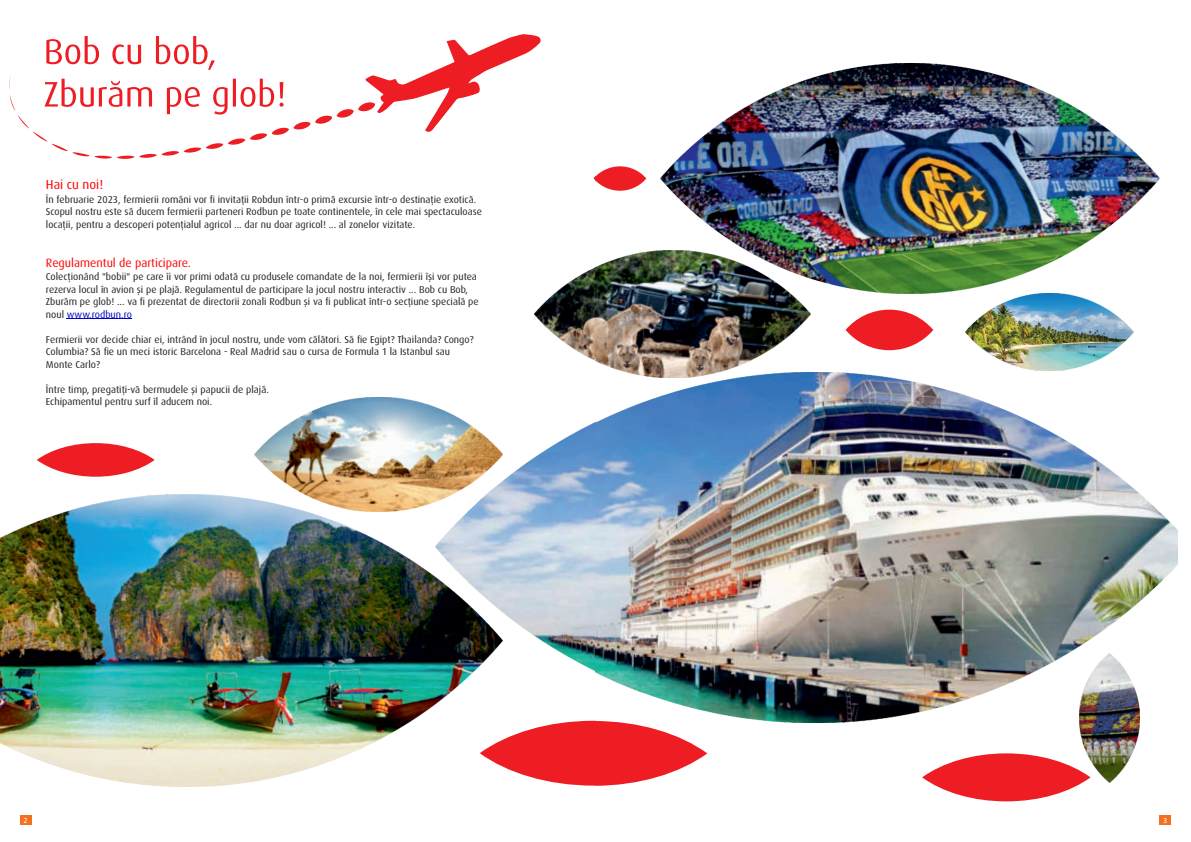
<style>
.page{position:relative;width:1191px;height:842px;background:#fff}
.page>*{position:absolute;margin:0;border:0;box-sizing:border-box;transform-origin:0 0}
.t1{font:13px "Dax Pro";color:#f00}
.t2{font:12px "Dax Pro";color:#f00}
.t3{font:10px/12.5px "Dax Pro";color:#231f20}
.t4{font:10px "Dax Pro";color:#0000c4}
.t5{font:8px "Calibri";color:#fff}
.s1{color:#231f20}
</style>
<div class="page">
<svg style="left:9px;top:34px;width:532px;height:125px"></svg>
<img style="left:0;top:495px;width:436px;height:292px">
<img style="left:254px;top:432px;width:182px;height:79px">
<svg style="left:37px;top:443px;width:118px;height:34px;background:#f03a3f"></svg>
<img style="left:436px;top:372px;width:741px;height:350px">
<img style="left:535px;top:250px;width:275px;height:128px">
<div style="left:20px;top:816px;width:12px;height:9px;background:#f37021"></div>
<svg style="left:66px;top:318px;width:462px;height:114px"></svg>
<hr style="left:67px;top:319px;width:65px;height:1px;background:#0000c4">
<div style="left:1159px;top:816px;width:12px;height:9px;background:#f37021"></div>
<img style="left:660px;top:63px;width:499px;height:231px">
<div style="left:845px;top:310px;width:88px;height:40px;background:#ee1d23;border-radius:50%"></div>
<img style="left:965px;top:293px;width:168px;height:78px">
<svg style="left:593px;top:166px;width:53px;height:25px"></svg>
<img style="left:1079px;top:653px;width:60px;height:129px">
<svg style="left:480px;top:721px;width:227px;height:65px"></svg>
<div style="left:922px;top:753px;width:168px;height:48px;background:#ee1d23;border-radius:50%"></div>
<p class="t1" style="left:46px;top:177px;width:59px">Hai cu noi!</p>
<p class="t3" style="left:46px;top:205px;width:437px">Scopul nostru este să ducem fermierii parteneri Rodbun pe toate continentele, în cele mai spectaculoase</p>
<p class="t3" style="left:46px;top:193px;width:432px">În februarie 2023, fermierii români vor fi invitații Robdun într-o primă excursie într-o destinație exotică.</p>
<p class="t3" style="left:46px;top:218px;width:371px">locații, pentru a descoperi potențialul agricol ... dar nu doar agricol! ... al zonelor vizitate.</p>
<p class="t2" style="left:46px;top:256px;width:146px">Regulamentul de participare.</p>
<p class="t3" style="left:46px;top:283px;width:424px">rezerva locul în avion și pe plajă. Regulamentul de participare la jocul nostru interactiv ... Bob cu Bob,</p>
<p class="t4" style="left:46px;top:308px;width:88px"><span class="s1">noul</span> www.rodbun.ro</p>
<p class="t3" style="left:46px;top:270px;width:432px">Colecționând "bobii" pe care îi vor primi odată cu produsele comandate de la noi, fermierii își vor putea</p>
<p class="t3" style="left:46px;top:295px;width:434px">Zburăm pe glob! ... va fi prezentat de directorii zonali Rodbun și va fi publicat într-o secțiune specială pe</p>
<p class="t3" style="left:46px;top:333px;width:429px">Fermierii vor decide chiar ei, intrând în jocul nostru, unde vom călători. Să fie Egipt? Thailanda? Congo?</p>
<p class="t3" style="left:46px;top:345px;width:406px">Columbia? Să fie un meci istoric Barcelona - Real Madrid sau o cursa de Formula 1 la Istanbul sau</p>
<p class="t3" style="left:46px;top:358px;width:56px">Monte Carlo?</p>
<p class="t3" style="left:46px;top:383px;width:224px">Între timp, pregatiți-vă bermudele și papucii de plajă.<br>Echipamentul pentru surf îl aducem noi.</p>
<p class="t5" style="left:24px;top:815px;width:6px">2</p>
<p class="t5" style="left:1163px;top:815px;width:6px">3</p>
</div>
